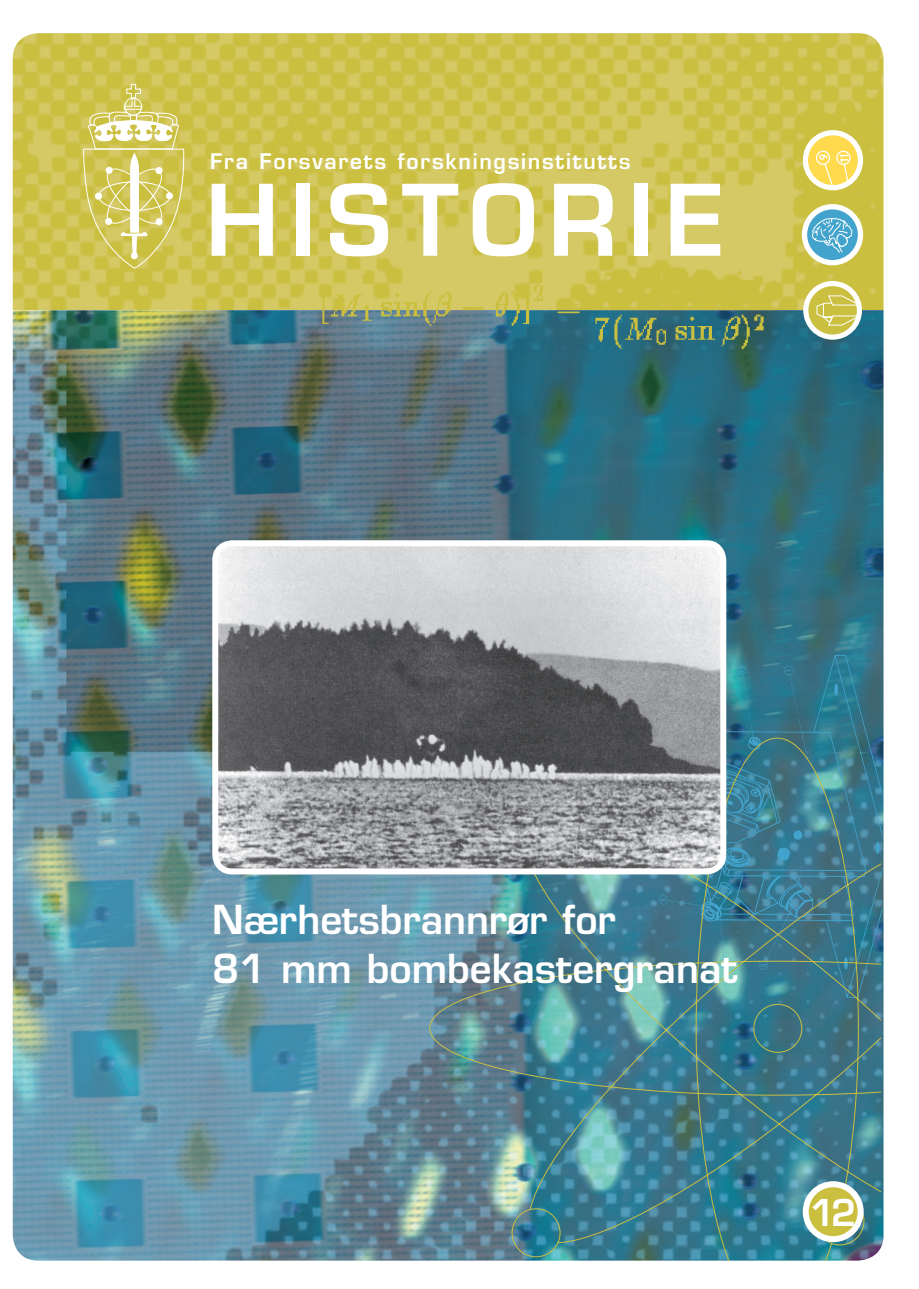
<style>
.page{position:relative;width:919px;height:1289px;background:#fff}
.page>*{position:absolute;margin:0;border:0;box-sizing:border-box;transform-origin:0 0}
.t1{font:600 96px "Eurostile";letter-spacing:.11em;color:#fff}
.t2{font:600 39px/49.5px "Eurostile";color:#fff}
.t3{font:600 36px "Eurostile";color:#fff}
.t4{font:600 21px "Eurostile";letter-spacing:.08em;color:#fff}
</style>
<div class="page">
<img style="left:13px;top:33px;width:870px;height:1227px">
<svg style="left:83px;top:84px;width:101px;height:184px"></svg>
<svg style="left:322px;top:267px;width:452px;height:82px"></svg>
<svg style="left:729px;top:655px;width:153px;height:342px"></svg>
<svg style="left:805px;top:283px;width:54px;height:54px"></svg>
<div style="left:803px;top:281px;width:58px;height:59px;border:5px solid #fff;border-radius:50%"></div>
<svg style="left:816px;top:295px;width:43px;height:31px"></svg>
<svg style="left:804px;top:207px;width:56px;height:56px"></svg>
<div style="left:801px;top:204px;width:62px;height:61px;border:5px solid #fff;border-radius:50%"></div>
<svg style="left:811px;top:217px;width:42px;height:37px"></svg>
<svg style="left:805px;top:133px;width:55px;height:55px"></svg>
<div style="left:802px;top:130px;width:61px;height:60px;border:5px solid #fff;border-radius:50%"></div>
<svg style="left:815px;top:150px;width:36px;height:37px"></svg>
<img style="left:429px;top:737px;width:451px;height:523px">
<div style="left:805px;top:1184px;width:55px;height:55px;background:#cbbf40;border-radius:50%"></div>
<div style="left:802px;top:1181px;width:61px;height:61px;border:6px solid #fff;border-radius:50%"></div>
<svg style="left:209px;top:537px;width:520px;height:334px"></svg>
<p class="t4" style="left:210px;top:148px;width:421px">Fra Forsvarets forskningsinstitutts</p>
<h1 class="t1" style="left:205px;top:160px;width:521px">HISTORIE</h1>
<p class="t2" style="left:212px;top:894px;width:527px">Nærhetsbrannrør for<br>81 mm bombekastergranat</p>
<p class="t3" style="left:809px;top:1189px;width:48px">12</p>
</div>
